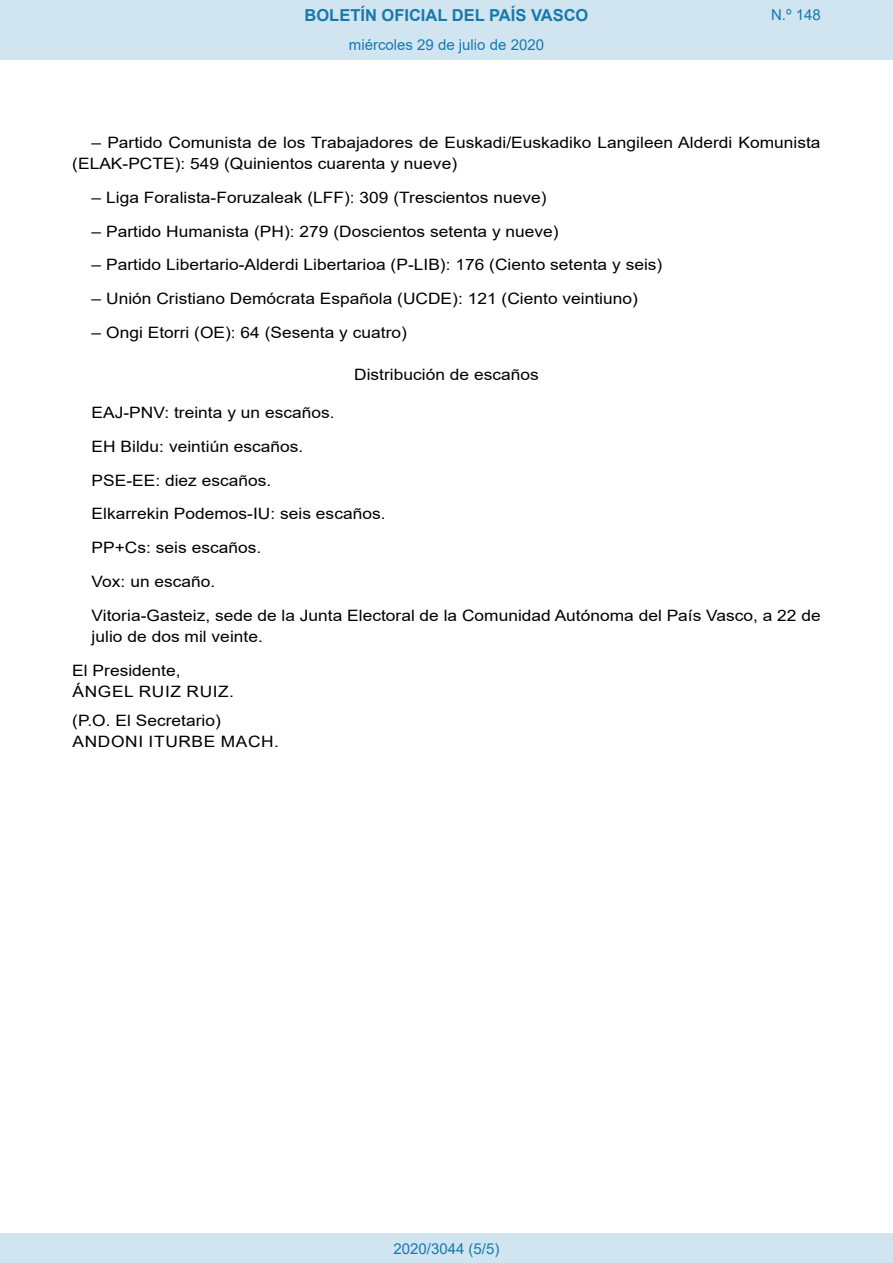
<style>
.page{position:relative;width:893px;height:1263px;background:#fff}
.page>*{position:absolute;margin:0;border:0;box-sizing:border-box;transform-origin:0 0}
.t1{font:700 16.5px "Arial";color:#1879ad}
.BOPVDetalle{font:15.6px/21px "Arial";color:#000;scale:1.11 1}
.BOPVFirmaLugFec{font:15.6px/21px "Arial";color:#000;scale:1.11 1}
.BOPVFirmaPuesto{font:15.6px "Arial";color:#000;scale:1.11 1}
.BOPVFirmaNombre{font:15.6px "Arial";letter-spacing:.035em;color:#000;scale:1.11 1}
.BOPVClaveMinusculas{font:15.6px "Arial";color:#000;scale:1.11 1}
.Paginacion_Centro{font:15px "Arial";color:#1879ad}
</style>
<div class="page">
<div style="left:0;top:0;width:893px;height:60px;background:#d0e5f0"></div>
<div style="left:0;top:1233px;width:893px;height:30px;background:#d0e5f0"></div>
<p class="t1" style="left:305px;top:3px;width:285px">BOLETÍN OFICIAL DEL PAÍS VASCO</p>
<p class="Paginacion_Centro" style="left:349px;top:35px;width:197px">miércoles 29 de julio de 2020</p>
<p class="Paginacion_Centro" style="left:771px;top:5px;width:51px">N.º 148</p>
<p class="BOPVDetalle" style="left:72px;top:132px;width:676px;text-indent:19px">– Partido Comunista de los Trabajadores de Euskadi/Euskadiko Langileen Alderdi Komunista (ELAK-PCTE): 549 (Quinientos cuarenta y nueve)</p>
<p class="BOPVDetalle" style="left:92px;top:187px;width:411px">– Liga Foralista-Foruzaleak (LFF): 309 (Trescientos nueve)</p>
<p class="BOPVDetalle" style="left:92px;top:221px;width:422px">– Partido Humanista (PH): 279 (Doscientos setenta y nueve)</p>
<p class="BOPVDetalle" style="left:92px;top:254px;width:516px">– Partido Libertario-Alderdi Libertarioa (P-LIB): 176 (Ciento setenta y seis)</p>
<p class="BOPVDetalle" style="left:92px;top:288px;width:494px">– Unión Cristiano Demócrata Española (UCDE): 121 (Ciento veintiuno)</p>
<p class="BOPVDetalle" style="left:92px;top:322px;width:286px">– Ongi Etorri (OE): 64 (Sesenta y cuatro)</p>
<p class="BOPVClaveMinusculas" style="left:354px;top:364px;width:168px">Distribución de escaños</p>
<p class="BOPVDetalle" style="left:92px;top:402px;width:220px">EAJ-PNV: treinta y un escaños.</p>
<p class="BOPVDetalle" style="left:92px;top:436px;width:192px">EH Bildu: veintiún escaños.</p>
<p class="BOPVDetalle" style="left:92px;top:470px;width:163px">PSE-EE: diez escaños.</p>
<p class="BOPVDetalle" style="left:92px;top:503px;width:266px">Elkarrekin Podemos-IU: seis escaños.</p>
<p class="BOPVDetalle" style="left:92px;top:537px;width:154px">PP+Cs: seis escaños.</p>
<p class="BOPVDetalle" style="left:92px;top:571px;width:113px">Vox: un escaño.</p>
<p class="BOPVFirmaLugFec" style="left:92px;top:605px;width:658px">Vitoria-Gasteiz, sede de la Junta Electoral de la Comunidad Autónoma del País Vasco, a 22 de julio de dos mil veinte.</p>
<p class="BOPVFirmaPuesto" style="left:72px;top:659px;width:99px">El Presidente,</p>
<p class="BOPVFirmaNombre" style="left:73px;top:680px;width:147px">ÁNGEL RUIZ RUIZ.</p>
<p class="BOPVFirmaPuesto" style="left:72px;top:710px;width:135px">(P.O. El Secretario)</p>
<p class="BOPVFirmaNombre" style="left:73px;top:731px;width:187px">ANDONI ITURBE MACH.</p>
<p class="Paginacion_Centro" style="left:393px;top:1238px;width:107px">2020/3044 (5/5)</p>
</div>
